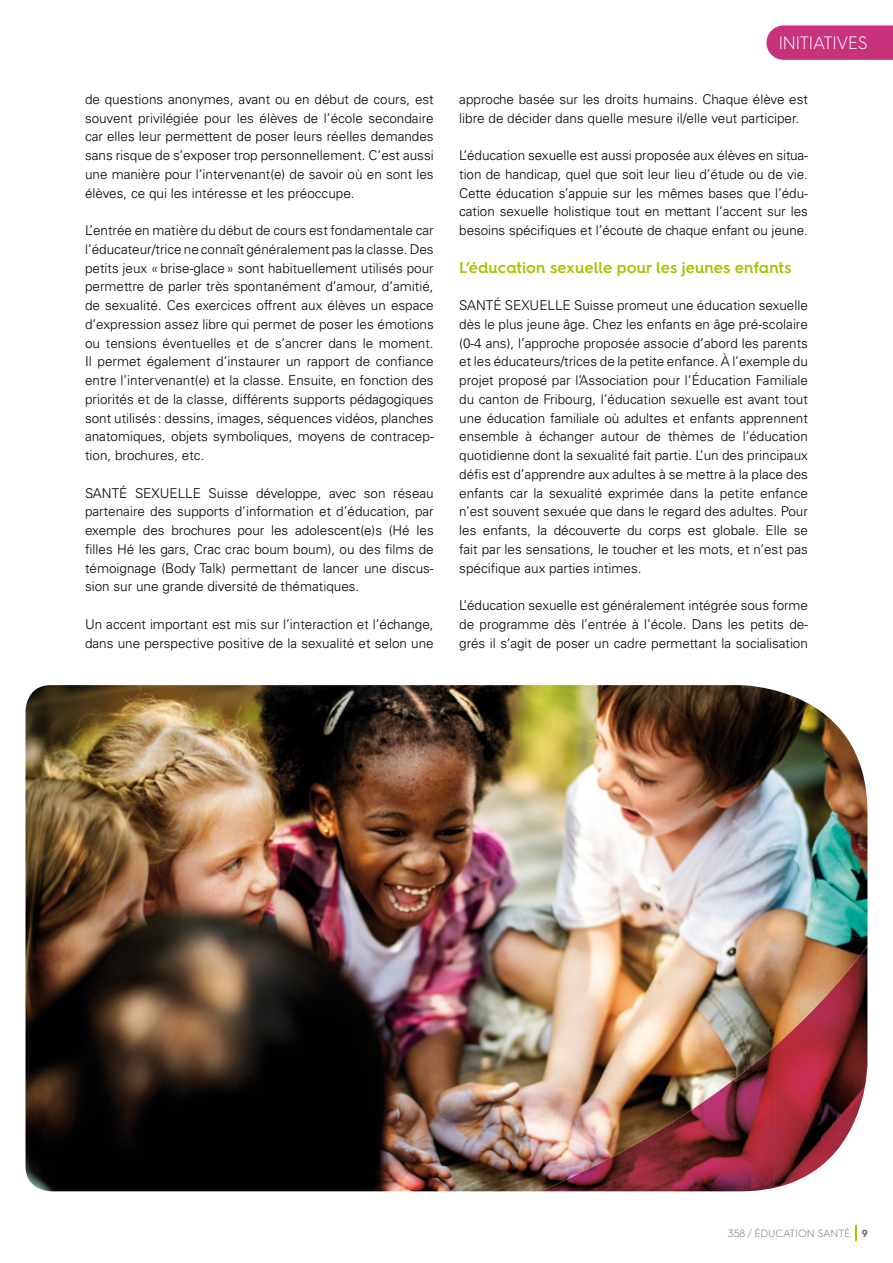
<style>
.page{position:relative;width:893px;height:1263px;background:#fff}
.page>*{position:absolute;margin:0;border:0;box-sizing:border-box;transform-origin:0 0}
.t1{font:300 18px "Hurme Geometric Sans 4";letter-spacing:-.05em;color:#fff}
.t2{font:600 15.75px "Hurme Geometric Sans 4";letter-spacing:.005em;color:#a4c400}
.t3{font:300 13.5px/18.8px "Univers LT Std";color:#000;text-align:justify}
.t4{font:300 10.5px "Hurme Geometric Sans 4";letter-spacing:-.01em;color:#707172}
.s1{font-weight:700}
</style>
<div class="page">
<svg style="left:855px;top:1225px;width:2px;height:16px"></svg>
<div style="left:766px;top:26px;width:127px;height:34px;background:#c7327b"></div>
<img style="left:26px;top:685px;width:841px;height:506px">
<img style="left:821px;top:946px;width:46px;height:220px">
<img style="left:774px;top:1002px;width:47px;height:186px">
<img style="left:681px;top:1047px;width:93px;height:144px">
<img style="left:634px;top:1117px;width:47px;height:74px">
<img style="left:541px;top:1145px;width:93px;height:46px">
<p class="t3" style="left:85px;top:90px;width:350px">de questions anonymes, avant ou en début de cours, est souvent privilégiée pour les élèves de l’école secondaire car elles leur permettent de poser leurs réelles demandes sans risque de s’exposer trop personnellement. C’est aussi une manière pour l’intervenant(e) de savoir où en sont les élèves, ce qui les intéresse et les préoccupe.</p>
<p class="t3" style="left:85px;top:221px;width:350px">L’entrée en matière du début de cours est fondamentale car l’éducateur/trice ne connaît généralement pas la classe. Des petits jeux « brise-glace » sont habituellement utilisés pour permettre de parler très spontanément d’amour, d’amitié, de sexualité. Ces exercices offrent aux élèves un espace d’expression assez libre qui permet de poser les émotions ou tensions éventuelles et de s’ancrer dans le moment.<br>Il permet également d’instaurer un rapport de confiance entre l’intervenant(e) et la classe. Ensuite, en fonction des priorités et de la classe, différents supports pédagogiques sont utilisés : dessins, images, séquences vidéos, planches anatomiques, objets symboliques, moyens de contracep&shy;tion, brochures, etc.</p>
<p class="t3" style="left:85px;top:483px;width:350px">SANTÉ SEXUELLE Suisse développe, avec son réseau partenaire des supports d’information et d’éducation, par exemple des brochures pour les adolescent(e)s (Hé les filles Hé les gars, Crac crac boum boum), ou des films de témoignage (Body Talk) permettant de lancer une discus&shy;sion sur une grande diversité de thématiques.</p>
<p class="t3" style="left:85px;top:615px;width:350px">Un accent important est mis sur l’interaction et l’échange, dans une perspective positive de la sexualité et selon une</p>
<h1 class="t1" style="left:778px;top:30px;width:91px">INITIATIVES</h1>
<p class="t3" style="left:459px;top:90px;width:350px">approche basée sur les droits humains. Chaque élève est libre de décider dans quelle mesure il/elle veut participer.</p>
<p class="t3" style="left:459px;top:146px;width:350px">L’éducation sexuelle est aussi proposée aux élèves en situa&shy;tion de handicap, quel que soit leur lieu d’étude ou de vie.<br>Cette éducation s’appuie sur les mêmes bases que l’édu&shy;cation sexuelle holistique tout en mettant l’accent sur les besoins spécifiques et l’écoute de chaque enfant ou jeune.</p>
<p class="t2" style="left:459px;top:256px;width:334px">L’éducation sexuelle pour les jeunes enfants</p>
<p class="t3" style="left:459px;top:296px;width:350px">SANTÉ SEXUELLE Suisse promeut une éducation sexuelle dès le plus jeune âge. Chez les enfants en âge pré-scolaire (0-4 ans), l’approche proposée associe d’abord les parents et les éducateurs/trices de la petite enfance. À l’exemple du projet proposé par l’Association pour l’Éducation Familiale du canton de Fribourg, l’éducation sexuelle est avant tout une éducation familiale où adultes et enfants apprennent ensemble à échanger autour de thèmes de l’éducation quotidienne dont la sexualité fait partie. L’un des principaux défis est d’apprendre aux adultes à se mettre à la place des enfants car la sexualité exprimée dans la petite enfance n’est souvent sexuée que dans le regard des adultes. Pour les enfants, la découverte du corps est globale. Elle se fait par les sensations, le toucher et les mots, et n’est pas spécifique aux parties intimes.</p>
<p class="t3" style="left:459px;top:596px;width:350px">L’éducation sexuelle est généralement intégrée sous forme de programme dès l’entrée à l’école. Dans les petits de&shy;grés il s’agit de poser un cadre permettant la socialisation</p>
<p class="t4" style="left:728px;top:1227px;width:141px">358 / ÉDUCATION SANTÉ <span class="s1">9</span></p>
</div>
